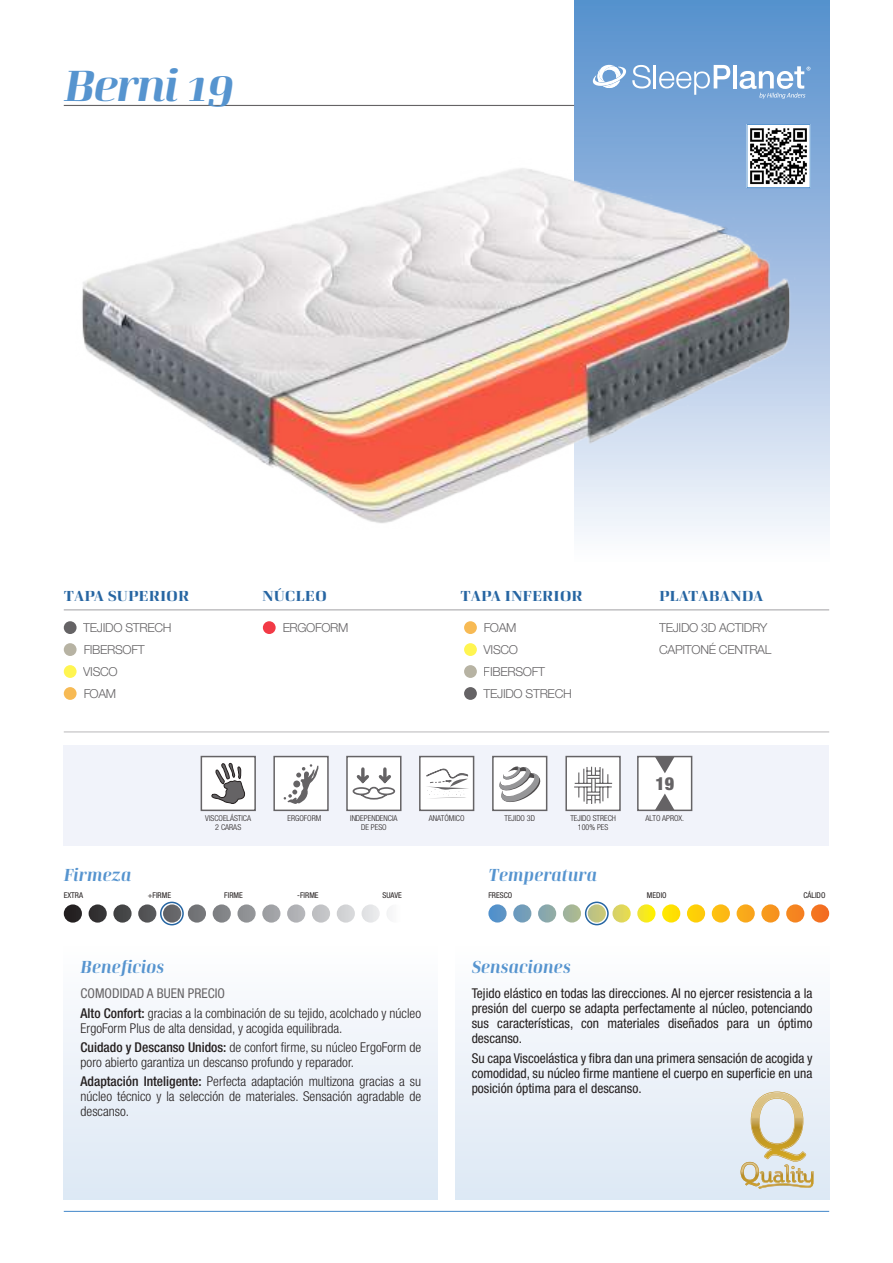
<style>
.page{position:relative;width:893px;height:1263px;background:#fff}
.page>*{position:absolute;margin:0;border:0;box-sizing:border-box;transform-origin:0 0}
.t1{font:italic 700 45px "Curve";letter-spacing:-.055em;color:#5694cf}
.t2{font:italic 700 18px "Curve";letter-spacing:-.01em;color:#5694cf;scale:.9 1}
.t3{font:900 condensed 18px "Helvetica Neue LT Std";color:#656365}
.t4{font:700 15px "Curve";color:#2665a2}
.t5{font:300 condensed 13.5px/19.2px "Helvetica Neue LT Std";color:#241f1f}
.t6{font:condensed 13.5px/15px "Helvetica Neue LT Std";color:#241f1f;text-align:justify}
.t7{font:300 12.3px "Helvetica Neue LT Std";letter-spacing:-.025em;color:#656365}
.t8{font:300 condensed 8.1px/8.7px "Helvetica Neue LT Std";color:#241f1f;text-align:center}
.t9{font:condensed 7.95px "Helvetica Neue LT Std";color:#241f1f}
.s1{font-weight:400;color:#656365}
.s2{font-weight:500}
</style>
<div class="page">
<svg style="left:574px;top:0;width:255px;height:158px"></svg>
<div style="left:64px;top:944px;width:374px;height:255px;background:linear-gradient(to bottom,#fefdfe,#dce8f4)"></div>
<div style="left:455px;top:944px;width:374px;height:255px;background:linear-gradient(to bottom,#fefdfe,#dce8f4)"></div>
<hr style="left:64px;top:105px;width:510px;height:1px;background:#656365">
<hr style="left:64px;top:1211px;width:765px;height:1px;background:#5694cf">
<div style="left:386px;top:904px;width:19px;height:19px;background:#fafafa;border-radius:9px"></div>
<div style="left:362px;top:904px;width:18px;height:19px;background:#e5e6e8;border-radius:9px"></div>
<div style="left:337px;top:904px;width:18px;height:19px;background:#d4d5d7;border-radius:9px"></div>
<svg style="left:312px;top:904px;width:18px;height:19px"></svg>
<svg style="left:287px;top:904px;width:18px;height:19px"></svg>
<svg style="left:262px;top:904px;width:18px;height:19px"></svg>
<svg style="left:237px;top:904px;width:19px;height:19px"></svg>
<svg style="left:213px;top:904px;width:18px;height:19px"></svg>
<svg style="left:188px;top:904px;width:18px;height:19px"></svg>
<svg style="left:163px;top:904px;width:18px;height:19px"></svg>
<svg style="left:138px;top:904px;width:18px;height:19px"></svg>
<svg style="left:113px;top:904px;width:19px;height:19px"></svg>
<svg style="left:89px;top:904px;width:18px;height:19px"></svg>
<svg style="left:64px;top:904px;width:18px;height:19px"></svg>
<div style="left:160px;top:902px;width:24px;height:23px;border:2px solid #2665a2;border-radius:50%"></div>
<hr style="left:654px;top:65px;width:2px;height:23px;background:#fff">
<svg style="left:659px;top:65px;width:71px;height:30px"></svg>
<hr style="left:733px;top:65px;width:3px;height:23px;background:#fff">
<svg style="left:740px;top:66px;width:70px;height:33px"></svg>
<svg style="left:591px;top:65px;width:60px;height:23px"></svg>
<div style="left:64px;top:745px;width:765px;height:100px;background:#f1f3fa"></div>
<div style="left:811px;top:904px;width:18px;height:18px;background:#f37121;border-radius:9px"></div>
<div style="left:786px;top:904px;width:18px;height:18px;background:#f58520;border-radius:9px"></div>
<svg style="left:761px;top:904px;width:19px;height:18px"></svg>
<div style="left:737px;top:904px;width:18px;height:18px;background:#f9a91b;border-radius:9px"></div>
<div style="left:712px;top:904px;width:18px;height:18px;background:#fdbc13;border-radius:9px"></div>
<div style="left:687px;top:904px;width:18px;height:18px;background:#fecf08;border-radius:9px"></div>
<div style="left:662px;top:904px;width:18px;height:18px;background:#ffe201;border-radius:9px"></div>
<svg style="left:637px;top:904px;width:18px;height:18px"></svg>
<svg style="left:612px;top:904px;width:19px;height:18px"></svg>
<div style="left:588px;top:904px;width:18px;height:18px;background:#c3c57f;border-radius:9px"></div>
<div style="left:563px;top:904px;width:18px;height:18px;background:#a7b797;border-radius:9px"></div>
<div style="left:538px;top:904px;width:18px;height:18px;background:#8ca9aa;border-radius:9px"></div>
<div style="left:513px;top:904px;width:18px;height:18px;background:#739dbb;border-radius:9px"></div>
<svg style="left:488px;top:904px;width:19px;height:18px"></svg>
<div style="left:585px;top:901px;width:24px;height:24px;border:2px solid #2665a2;border-radius:50%"></div>
<hr style="left:64px;top:609px;width:765px;height:2px;background:#c0bfc1">
<hr style="left:64px;top:731px;width:765px;height:1px;background:#c0bfc1">
<img style="left:749px;top:126px;width:59px;height:32px">
<div style="left:747px;top:124px;width:63px;height:64px;border:1px solid #5694cf"></div>
<svg style="left:740px;top:1092px;width:73px;height:97px"></svg>
<div style="left:64px;top:621px;width:13px;height:13px;background:#656365;border-radius:50%"></div>
<div style="left:464px;top:687px;width:13px;height:13px;background:#656365;border-radius:50%"></div>
<div style="left:64px;top:643px;width:13px;height:13px;background:#b7b3a3;border-radius:50%"></div>
<div style="left:464px;top:665px;width:13px;height:13px;background:#b7b3a3;border-radius:50%"></div>
<div style="left:263px;top:621px;width:13px;height:13px;background:#f23a46;border-radius:50%"></div>
<div style="left:64px;top:687px;width:13px;height:13px;background:#f7ba54;border-radius:50%"></div>
<div style="left:464px;top:621px;width:13px;height:13px;background:#f7ba54;border-radius:50%"></div>
<div style="left:64px;top:665px;width:13px;height:13px;background:#fff551;border-radius:50%"></div>
<div style="left:464px;top:643px;width:13px;height:13px;background:#fff551;border-radius:50%"></div>
<div style="left:638px;top:756px;width:54px;height:54px;background:#fff"></div>
<svg style="left:656px;top:793px;width:17px;height:15px"></svg>
<svg style="left:656px;top:759px;width:17px;height:14px"></svg>
<div style="left:637px;top:756px;width:55px;height:55px;border:2px solid #656365"></div>
<div style="left:346px;top:756px;width:55px;height:55px;background:#fff;border:2px solid #656365"></div>
<svg style="left:352px;top:767px;width:44px;height:33px"></svg>
<div style="left:201px;top:756px;width:55px;height:55px;background:#fff;border:2px solid #656365"></div>
<svg style="left:211px;top:763px;width:35px;height:41px"></svg>
<div style="left:273px;top:756px;width:56px;height:55px;background:#fff;border:2px solid #656365"></div>
<div style="left:419px;top:756px;width:55px;height:55px;background:#fff;border:2px solid #656365"></div>
<svg style="left:426px;top:768px;width:43px;height:30px"></svg>
<div style="left:565px;top:756px;width:56px;height:55px;background:#fff;border:2px solid #656365"></div>
<svg style="left:574px;top:766px;width:39px;height:38px"></svg>
<svg style="left:284px;top:764px;width:35px;height:40px"></svg>
<div style="left:492px;top:756px;width:55px;height:55px;background:#fff;border:2px solid #656365"></div>
<svg style="left:499px;top:766px;width:42px;height:36px"></svg>
<img style="left:82px;top:158px;width:747px;height:377px">
<h1 class="t1" style="left:64px;top:59px;width:172px">Berni 19</h1>
<p class="t4" style="left:64px;top:587px;width:127px">TAPA SUPERIOR</p>
<p class="t4" style="left:262px;top:587px;width:67px">NÚCLEO</p>
<p class="t4" style="left:461px;top:587px;width:124px">TAPA INFERIOR</p>
<p class="t4" style="left:659px;top:587px;width:106px">PLATABANDA</p>
<p class="t7" style="left:83px;top:620px;width:90px">TEJIDO STRECH</p>
<p class="t7" style="left:282px;top:620px;width:68px">ERGOFORM</p>
<p class="t7" style="left:484px;top:620px;width:34px">FOAM</p>
<p class="t7" style="left:659px;top:620px;width:110px">TEJIDO 3D ACTIDRY</p>
<p class="t7" style="left:83px;top:642px;width:63px">FIBERSOFT</p>
<p class="t7" style="left:484px;top:642px;width:36px">VISCO</p>
<p class="t7" style="left:659px;top:642px;width:114px">CAPITONÉ CENTRAL</p>
<p class="t7" style="left:83px;top:664px;width:36px">VISCO</p>
<p class="t7" style="left:484px;top:664px;width:63px">FIBERSOFT</p>
<p class="t7" style="left:83px;top:686px;width:34px">FOAM</p>
<p class="t7" style="left:484px;top:686px;width:90px">TEJIDO STRECH</p>
<h2 class="t3" style="left:655px;top:772px;width:20px">19</h2>
<p class="t8" style="left:205px;top:814px;width:47px">VISCOELÁSTICA<br>2 CARAS</p>
<p class="t8" style="left:287px;top:814px;width:35px">ERGOFORM</p>
<p class="t8" style="left:429px;top:814px;width:37px">ANATÓMICO</p>
<p class="t8" style="left:570px;top:814px;width:47px">TEJIDO STRECH<br>100% PES</p>
<p class="t8" style="left:350px;top:814px;width:49px">INDEPENDENCIA<br>DE PESO</p>
<p class="t8" style="left:504px;top:814px;width:32px">TEJIDO 3D</p>
<p class="t8" style="left:646px;top:814px;width:40px">ALTO APROX.</p>
<h2 class="t2" style="left:64px;top:864px;width:76px">Firmeza</h2>
<p class="t9" style="left:64px;top:890px;width:21px">EXTRA</p>
<p class="t9" style="left:148px;top:890px;width:25px">+FIRME</p>
<p class="t9" style="left:224px;top:890px;width:20px">FIRME</p>
<p class="t9" style="left:297px;top:890px;width:23px">-FIRME</p>
<p class="t9" style="left:383px;top:890px;width:21px">SUAVE</p>
<h2 class="t2" style="left:488px;top:864px;width:122px">Temperatura</h2>
<p class="t9" style="left:488px;top:890px;width:25px">FRESCO</p>
<p class="t9" style="left:647px;top:890px;width:21px">MEDIO</p>
<p class="t9" style="left:803px;top:890px;width:24px">CÁLIDO</p>
<h2 class="t2" style="left:81px;top:956px;width:94px">Beneficios</h2>
<h2 class="t2" style="left:472px;top:956px;width:112px">Sensaciones</h2>
<p class="t5" style="left:81px;top:984px;width:342px"><span class="s1">COMODIDAD A BUEN PRECIO<br></span><span class="s2">Alto Confort:</span> gracias a la combinación de su tejido, acolchado y núcleo</p>
<p class="t5" style="left:81px;top:1018px;width:342px">ErgoForm Plus de alta densidad, y acogida equilibrada.<br><span class="s2">Cuidado y Descanso Unidos:</span> de confort firme, su núcleo ErgoForm de</p>
<p class="t5" style="left:81px;top:1052px;width:342px">poro abierto garantiza un descanso profundo y reparador.<br><span class="s2">Adaptación Inteligente:</span> Perfecta adaptación multizona gracias a su</p>
<p class="t5" style="left:81px;top:1089px;width:342px;line-height:15px">núcleo técnico y la selección de materiales. Sensación agradable de descanso.</p>
<p class="t6" style="left:472px;top:986px;width:342px">Tejido elástico en todas las direcciones. Al no ejercer resistencia a la presión del cuerpo se adapta perfectamente al núcleo, potenciando sus características, con materiales diseñados para un óptimo descanso.</p>
<p class="t6" style="left:472px;top:1050px;width:342px">Su capa Viscoelástica y fibra dan una primera sensación de acogida y comodidad, su núcleo firme mantiene el cuerpo en superficie en una posición óptima para el descanso.</p>
</div>
